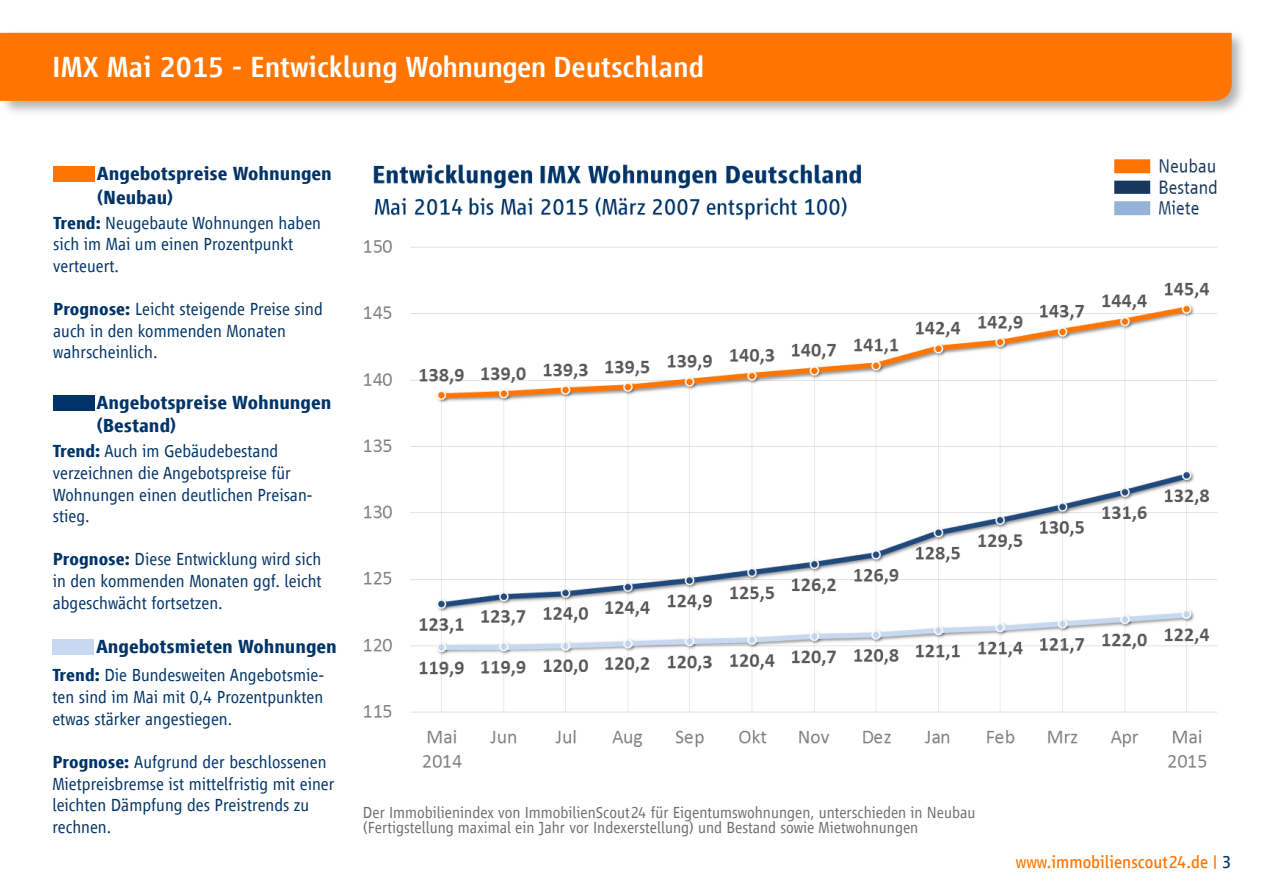
<style>
.page{position:relative;width:1263px;height:893px;background:#fff}
.page>*{position:absolute;margin:0;border:0;box-sizing:border-box;transform-origin:0 0}
.t1{font:500 30px "Scout Vialog";color:#fff}
.t2{font:700 19.5px/23.4px "Scout Vialog";color:#003468}
.t3{font:300 18px/21.6px "Scout Vialog";color:#003468}
.t4{font:18px "Scout Vialog";color:#ff7500}
.t5{font:300 16.5px/15px "Scout Vialog";color:#706f6f}
.s1{font-weight:700}
.s2{color:#003468}
</style>
<div class="page">
<svg style="left:0;top:32px;width:1243px;height:81px"></svg>
<div style="left:0;top:33px;width:1232px;height:68px;background:#ff7500"></div>
<div style="left:53px;top:166px;width:42px;height:16px;background:#ff7500"></div>
<div style="left:53px;top:395px;width:41px;height:16px;background:#003468"></div>
<div style="left:52px;top:639px;width:42px;height:16px;background:#c6d9f0"></div>
<img style="left:364px;top:158px;width:854px;height:610px">
<h1 class="t1" style="left:52px;top:50px;width:653px">IMX Mai 2015 - Entwicklung Wohnungen Deutschland</h1>
<p class="t2" style="left:97px;top:162px;width:237px">Angebotspreise Wohnungen (Neubau)</p>
<p class="t3" style="left:53px;top:212px;width:269px"><span class="s1">Trend:</span> Neugebaute Wohnungen haben sich im Mai um einen Prozentpunkt verteuert.</p>
<p class="t3" style="left:53px;top:299px;width:271px"><span class="s1">Prognose:</span> Leicht steigende Preise sind auch in den kommenden Monaten wahrscheinlich.</p>
<p class="t2" style="left:96px;top:391px;width:237px">Angebotspreise Wohnungen (Bestand)</p>
<p class="t3" style="left:53px;top:441px;width:261px"><span class="s1">Trend:</span> Auch im Gebäudebestand verzeichnen die Angebotspreise für<br>Wohnungen einen deutlichen Preisan&shy;stieg.</p>
<p class="t3" style="left:53px;top:549px;width:270px;text-align:justify"><span class="s1">Prognose:</span> Diese Entwicklung wird sich in den kommenden Monaten ggf. leicht abgeschwächt fortsetzen.</p>
<p class="t2" style="left:96px;top:635px;width:242px">Angebotsmieten Wohnungen</p>
<p class="t3" style="left:52px;top:665px;width:273px;text-align:justify"><span class="s1">Trend:</span> Die Bundesweiten Angebotsmie&shy;ten sind im Mai mit 0,4 Prozentpunkten etwas stärker angestiegen.</p>
<p class="t3" style="left:52px;top:751px;width:284px"><span class="s1">Prognose:</span> Aufgrund der beschlossenen Mietpreisbremse ist mittelfristig mit einer leichten Dämpfung des Preistrends zu rechnen.</p>
<p class="t5" style="left:363px;top:805px;width:614px">Der Immobilienindex von ImmobilienScout24 für Eigentumswohnungen, unterschieden in Neubau (Fertigstellung maximal ein Jahr vor Indexerstellung) und Bestand sowie Mietwohnungen</p>
<p class="t4" style="left:1016px;top:852px;width:217px">www.immobilienscout24.de | <span class="s2">3</span></p>
</div>
